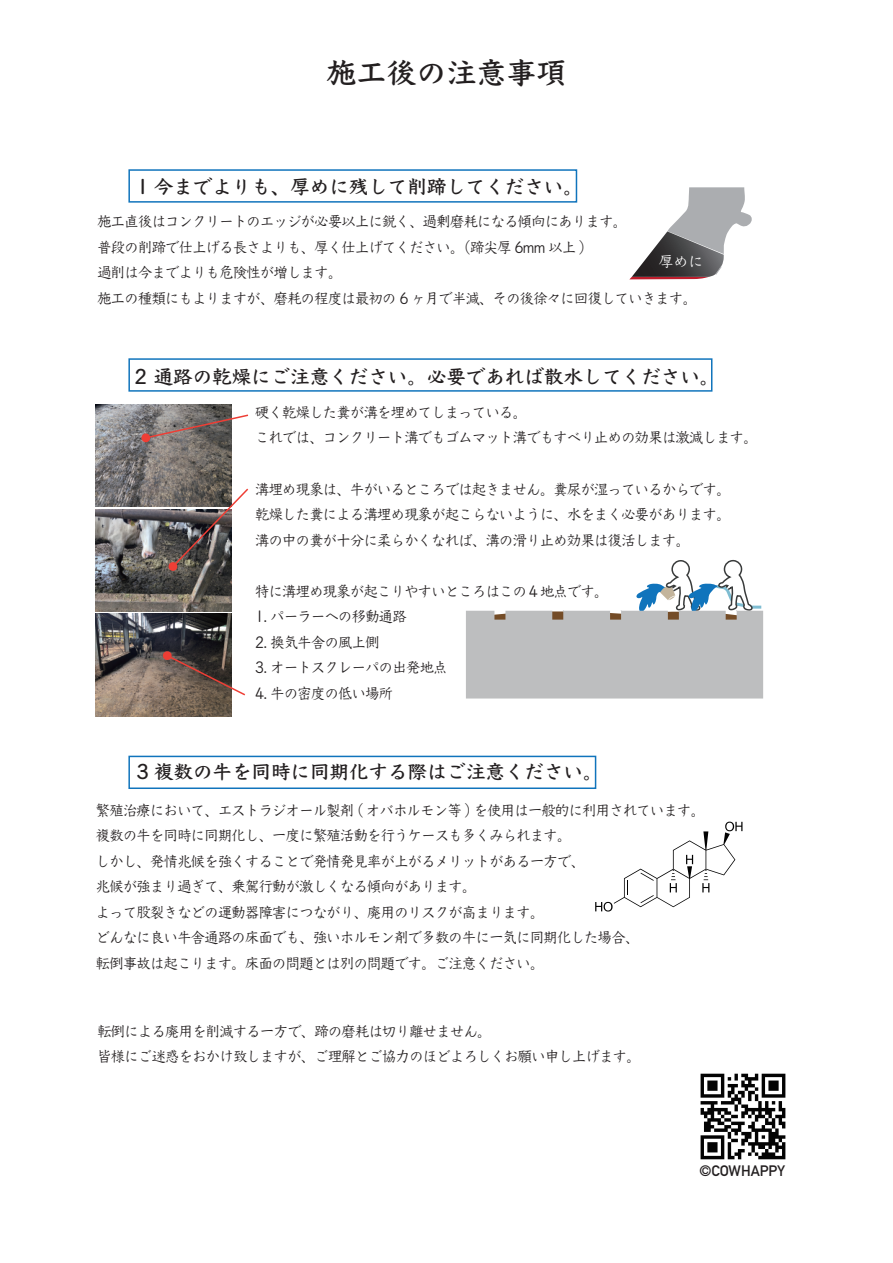
<style>
.page{position:relative;width:893px;height:1263px;background:#fff}
.page>*{position:absolute;margin:0;border:0;box-sizing:border-box;transform-origin:0 0}
.t1{font:700 30px "Yu Kyo";color:#231f20}
.t2{font:700 19.5px "Yu Kyo";color:#231f20}
.t3{font:500 15px/25.5px "Yu Kyo";letter-spacing:-.04em;color:#231f20;scale:.94 1}
.t4{font:700 15px "DIN Alternate";color:#231f20}
.t5{font:500 14.85px "Yu Kyo";color:#fff}
</style>
<div class="page">
<img style="left:95px;top:404px;width:137px;height:103px">
<img style="left:95px;top:614px;width:137px;height:102px">
<img style="left:95px;top:509px;width:137px;height:103px">
<svg style="left:630px;top:187px;width:122px;height:92px"></svg>
<svg style="left:595px;top:822px;width:147px;height:89px"></svg>
<svg style="left:141px;top:413px;width:108px;height:30px"></svg>
<img style="left:168px;top:487px;width:81px;height:84px">
<svg style="left:162px;top:651px;width:83px;height:46px"></svg>
<div style="left:128px;top:169px;width:449px;height:34px;border:2px solid #1074bc"></div>
<div style="left:128px;top:358px;width:584px;height:34px;border:2px solid #1074bc"></div>
<div style="left:128px;top:756px;width:468px;height:33px;border:2px solid #1074bc"></div>
<img style="left:700px;top:1073px;width:86px;height:87px">
<svg style="left:466px;top:559px;width:298px;height:139px"></svg>
<h1 class="t1" style="left:326px;top:51px;width:241px">施工後の注意事項</h1>
<h2 class="t2" style="left:136px;top:172px;width:448px">1 今までよりも、厚めに残して削蹄してください。</h2>
<p class="t3" style="left:97px;top:209px;width:639px">施工直後はコンクリートのエッジが必要以上に鋭く、過剰磨耗になる傾向にあります。<br>普段の削蹄で仕上げる長さよりも、厚く仕上げてください。（蹄尖厚 6mm 以上 )<br>過削は今までよりも危険性が増します。<br>施工の種類にもよりますが、磨耗の程度は最初の 6 ヶ月で半減、その後徐々に回復していきます。</p>
<p class="t5" style="left:659px;top:251px;width:46px">厚めに</p>
<h2 class="t2" style="left:135px;top:363px;width:586px">2 通路の乾燥にご注意ください。必要であれば散水してください。</h2>
<p class="t3" style="left:255px;top:400px;width:536px">硬く乾燥した糞が溝を埋めてしまっている。<br>これでは、コンクリート溝でもゴムマット溝でもすべり止めの効果は激減します。</p>
<p class="t3" style="left:255px;top:476px;width:507px;text-align:justify">溝埋め現象は、牛がいるところでは起きません。糞尿が湿っているからです。乾燥した糞による溝埋め現象が起こらないように、水をまく必要があります。溝の中の糞が十分に柔らかくなれば、溝の滑り止め効果は復活します。</p>
<p class="t3" style="left:255px;top:578px;width:377px">特に溝埋め現象が起こりやすいところはこの４地点です。</p>
<p class="t3" style="left:255px;top:604px;width:177px">1. パーラーへの移動通路　</p>
<p class="t3" style="left:255px;top:629px;width:148px">2. 換気牛舎の風上側　</p>
<p class="t3" style="left:255px;top:655px;width:220px">3. オートスクレーパの出発地点　</p>
<p class="t3" style="left:255px;top:680px;width:148px">4. 牛の密度の低い場所</p>
<h2 class="t2" style="left:136px;top:758px;width:468px">3 複数の牛を同時に同期化する際はご注意ください。</h2>
<p class="t3" style="left:96px;top:797px;width:649px">繁殖治療において、エストラジオール製剤 ( オバホルモン等 ) を使用は一般的に利用されています。複数の牛を同時に同期化し、一度に繁殖活動を行うケースも多くみられます。<br>しかし、発情兆候を強くすることで発情発見率が上がるメリットがある一方で、<br>兆候が強まり過ぎて、乗駕行動が激しくなる傾向があります。<br>よって股裂きなどの運動器障害につながり、廃用のリスクが高まります。<br>どんなに良い牛舎通路の床面でも、強いホルモン剤で多数の牛に一気に同期化した場合、<br>転倒事故は起こります。床面の問題とは別の問題です。ご注意ください。</p>
<p class="t3" style="left:97px;top:1018px;width:579px">転倒による廃用を削減する一方で、蹄の磨耗は切り離せません。<br>皆様にご迷惑をおかけ致しますが、ご理解とご協力のほどよろしくお願い申し上げます。</p>
<p class="t4" style="left:699px;top:1159px;width:87px">©COWHAPPY</p>
</div>
